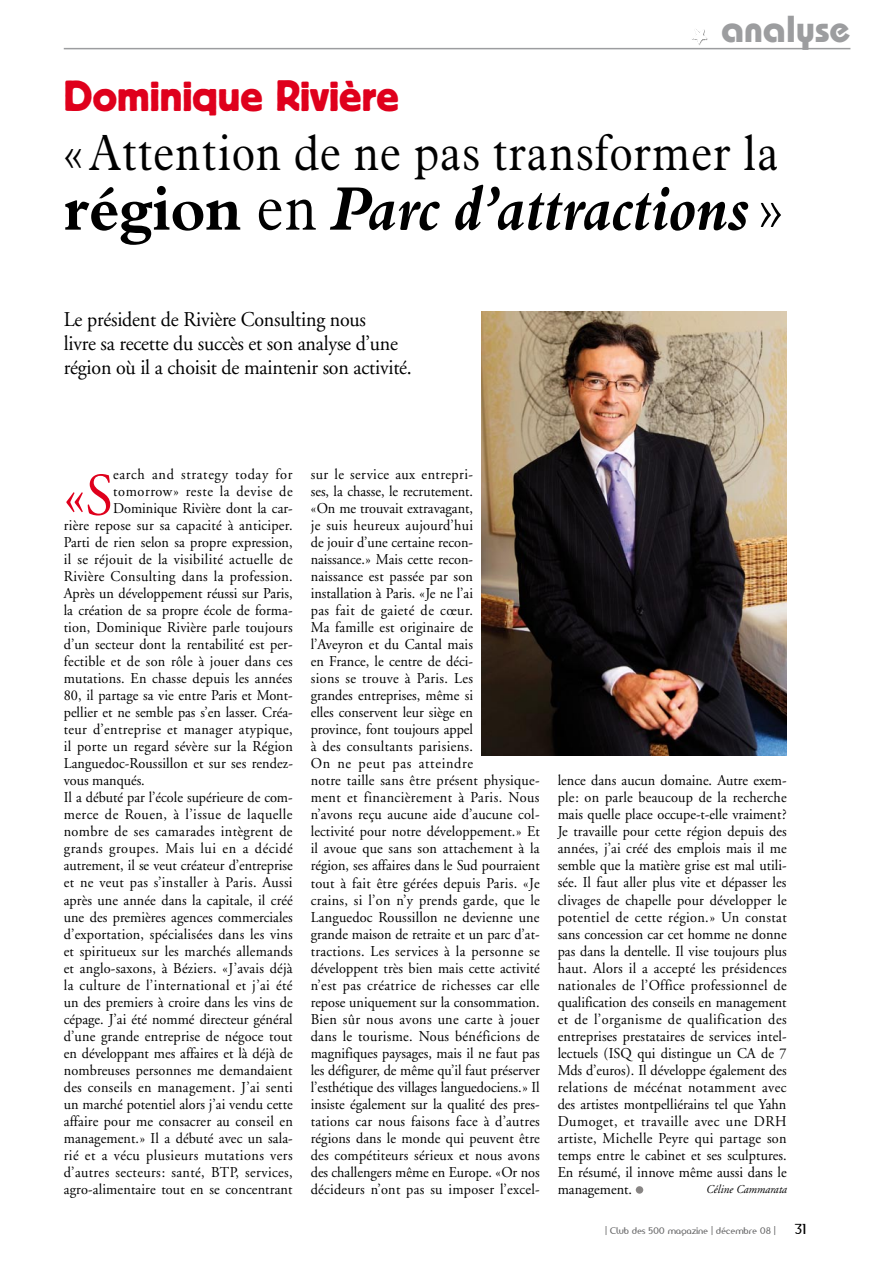
<style>
.page{position:relative;width:893px;height:1263px;background:#fff}
.page>*{position:absolute;margin:0;border:0;box-sizing:border-box;transform-origin:0 0}
.t1{font:63px "Aldine 401 BT Bold Italic A";color:#000;scale:.95 1}
.t2{font:60px "Adobe Garamond";color:#df001c;scale:.95 1}
.t3{font:300 49.5px "Aldine 721 BT";color:#000;scale:.95 1}
.t4{font:43.5px "Block BE";color:#df001c}
.t5{font:700 37.5px "Bauhaus";color:#9c9d9f}
.t6{font:21px/24px "Adobe Garamond";letter-spacing:-.01em;color:#000;scale:.95 1}
.t7{font:15px/17px "Adobe Garamond";letter-spacing:.01em;color:#000;scale:.95 1}
.t8{font:15px "Adobe Garamond";letter-spacing:.03em;color:#000;scale:.95 1}
.t9{font:15px "Adobe Garamond";letter-spacing:.04em;color:#000;scale:.95 1}
.t10{font:15px "Adobe Garamond";letter-spacing:.035em;color:#000;scale:.95 1}
.t11{font:15px "Adobe Garamond";letter-spacing:.045em;color:#000;scale:.95 1}
.t12{font:13.5px "Amerika Sans";color:#000}
.t13{font:italic 12px "Adobe Garamond";color:#000;scale:.95 1}
.t14{font:9px "Amerika Sans";color:#69696a;scale:.95 1}
.s1{font-family:"Aldine 401 BT Bold A"}
.s2{font-family:"Aldine 721 BT";font-weight:300}
</style>
<div class="page">
<hr style="left:64px;top:48px;width:786px;height:1px;background:#9c9d9f">
<div style="left:636px;top:1186px;width:7px;height:8px;background:#888584;border-radius:50%"></div>
<img style="left:482px;top:311px;width:305px;height:445px">
<svg style="left:692px;top:29px;width:16px;height:16px"></svg>
<h3 class="t4" style="left:64px;top:71px;width:337px">Dominique Rivière</h3>
<h3 class="t5" style="left:721px;top:6px;width:131px">analyse</h3>
<h3 class="t3" style="left:64px;top:122px;width:755px">« Attention de ne pas transformer la</h3>
<h1 class="t1" style="left:64px;top:169px;width:758px"><span class="s1">région</span> <span class="s2">en</span> Parc d’attractions <span class="s2">»</span></h1>
<h3 class="t6" style="left:64px;top:308px;width:368px">Le président de Rivière Consulting nous<br>livre sa recette du succès et son analyse d’une région où il a choisit de maintenir son activité.</h3>
<p class="t11" style="left:113px;top:466px;width:190px">earch and strategy today for</p>
<p class="t9" style="left:113px;top:483px;width:190px">tomorrow» reste la devise de</p>
<p class="t7" style="left:113px;top:500px;width:190px">Dominique Rivière dont la car-</p>
<p class="t7" style="left:64px;top:517px;width:242px">rière repose sur sa capacité à anticiper.</p>
<p class="t7" style="left:64px;top:534px;width:242px">Parti de rien selon sa propre expression,</p>
<p class="t7" style="left:64px;top:551px;width:242px">il se réjouit de la visibilité actuelle de</p>
<p class="t7" style="left:64px;top:568px;width:243px">Rivière Consulting dans la profession.</p>
<p class="t7" style="left:64px;top:585px;width:242px">Après un développement réussi sur Paris,</p>
<p class="t7" style="left:64px;top:602px;width:242px">la création de sa propre école de forma-</p>
<p class="t7" style="left:64px;top:619px;width:242px">tion, Dominique Rivière parle toujours</p>
<p class="t7" style="left:64px;top:636px;width:242px">d’un secteur dont la rentabilité est per-</p>
<p class="t7" style="left:64px;top:653px;width:243px">fectible et de son rôle à jouer dans ces</p>
<p class="t7" style="left:64px;top:670px;width:242px">mutations. En chasse depuis les années</p>
<p class="t7" style="left:64px;top:687px;width:242px">80, il partage sa vie entre Paris et Mont-</p>
<p class="t7" style="left:64px;top:704px;width:242px">pellier et ne semble pas s’en lasser. Créa-</p>
<p class="t7" style="left:64px;top:721px;width:243px">teur d’entreprise et manager atypique,</p>
<p class="t7" style="left:64px;top:738px;width:243px">il porte un regard sévère sur la Région</p>
<p class="t7" style="left:64px;top:755px;width:243px">Languedoc-Roussillon et sur ses rendez-</p>
<p class="t7" style="left:64px;top:772px;width:87px">vous manqués.</p>
<p class="t7" style="left:64px;top:790px;width:242px">Il a débuté par l’école supérieure de com-</p>
<p class="t10" style="left:64px;top:807px;width:242px">merce de Rouen, à l’issue de laquelle</p>
<p class="t7" style="left:64px;top:824px;width:242px">nombre de ses camarades intègrent de</p>
<p class="t9" style="left:64px;top:841px;width:243px">grands groupes. Mais lui en a décidé</p>
<p class="t7" style="left:64px;top:858px;width:243px">autrement, il se veut créateur d’entreprise</p>
<p class="t7" style="left:64px;top:875px;width:242px">et ne veut pas s’installer à Paris. Aussi</p>
<p class="t7" style="left:64px;top:892px;width:243px">après une année dans la capitale, il créé</p>
<p class="t7" style="left:64px;top:909px;width:243px">une des premières agences commerciales</p>
<p class="t7" style="left:64px;top:926px;width:242px">d’exportation, spécialisées dans les vins</p>
<p class="t7" style="left:64px;top:943px;width:243px">et spiritueux sur les marchés allemands</p>
<p class="t7" style="left:64px;top:960px;width:242px">et anglo-saxons, à Béziers. «J’avais déjà</p>
<p class="t8" style="left:64px;top:977px;width:242px">la culture de l’international et j’ai été</p>
<p class="t7" style="left:64px;top:994px;width:242px">un des premiers à croire dans les vins de</p>
<p class="t7" style="left:64px;top:1011px;width:243px">cépage. J’ai été nommé directeur général</p>
<p class="t7" style="left:64px;top:1028px;width:242px">d’une grande entreprise de négoce tout</p>
<p class="t7" style="left:64px;top:1045px;width:242px">en développant mes affaires et là déjà de</p>
<p class="t7" style="left:64px;top:1062px;width:242px">nombreuses personnes me demandaient</p>
<p class="t7" style="left:64px;top:1079px;width:243px">des conseils en management. J’ai senti</p>
<p class="t7" style="left:64px;top:1096px;width:242px">un marché potentiel alors j’ai vendu cette</p>
<p class="t7" style="left:64px;top:1113px;width:243px">affaire pour me consacrer au conseil en</p>
<p class="t7" style="left:64px;top:1130px;width:242px">management.» Il a débuté avec un sala-</p>
<p class="t8" style="left:64px;top:1147px;width:242px">rié et a vécu plusieurs mutations vers</p>
<p class="t8" style="left:64px;top:1164px;width:243px">d’autres secteurs: santé, BTP, services,</p>
<p class="t7" style="left:64px;top:1181px;width:242px">agro-alimentaire tout en se concentrant</p>
<h2 class="t2" style="left:64px;top:463px;width:54px">«S</h2>
<p class="t7" style="left:311px;top:466px;width:243px">sur le service aux entrepri-<br>ses, la chasse, le recrutement.<br>«On me trouvait extravagant,<br>je suis heureux aujourd’hui<br>de jouir d’une certaine recon-<br>naissance.» Mais cette recon-<br>naissance est passée par son<br>installation à Paris. «Je ne l’ai<br>pas fait de gaieté de cœur.<br>Ma famille est originaire de<br>l’Aveyron et du Cantal mais<br>en France, le centre de déci-<br>sions se trouve à Paris. Les<br>grandes entreprises, même si<br>elles conservent leur siège en<br>province, font toujours appel<br>à des consultants parisiens.<br>On ne peut pas atteindre<br>notre taille sans être présent physique&shy;ment et financièrement à Paris. Nous n’avons reçu aucune aide d’aucune col&shy;lectivité pour notre développement.» Et il avoue que sans son attachement à la région, ses affaires dans le Sud pourraient tout à fait être gérées depuis Paris. «Je crains, si l’on n’y prends garde, que le Languedoc Roussillon ne devienne une grande maison de retraite et un parc d’at&shy;tractions. Les services à la personne se développent très bien mais cette activité n’est pas créatrice de richesses car elle repose uniquement sur la consommation.<br>Bien sûr nous avons une carte à jouer dans le tourisme. Nous bénéficions de magnifiques paysages, mais il ne faut pas les défigurer, de même qu’il faut préserver l’esthétique des villages languedociens.» Il insiste également sur la qualité des pres&shy;tations car nous faisons face à d’autres régions dans le monde qui peuvent être des compétiteurs sérieux et nous avons des challengers même en Europe. «Or nos décideurs n’ont pas su imposer l’excel-</p>
<p class="t7" style="left:558px;top:772px;width:243px;text-align:justify">lence dans aucun domaine. Autre exem&shy;ple: on parle beaucoup de la recherche mais quelle place occupe-t-elle vraiment?<br>Je travaille pour cette région depuis des années, j’ai créé des emplois mais il me semble que la matière grise est mal utili&shy;sée. Il faut aller plus vite et dépasser les clivages de chapelle pour développer le potentiel de cette région.» Un constat sans concession car cet homme ne donne pas dans la dentelle. Il vise toujours plus haut. Alors il a accepté les présidences nationales de l’Office professionnel de qualification des conseils en management et de l’organisme de qualification des entreprises prestataires de services intel&shy;lectuels (ISQ qui distingue un CA de 7<br>Mds d’euros). Il développe également des relations de mécénat notamment avec des artistes montpelliérains tel que Yahn Dumoget, et travaille avec une DRH artiste, Michelle Peyre qui partage son temps entre le cabinet et ses sculptures.<br>En résumé, il innove même aussi dans le management.</p>
<p class="t13" style="left:706px;top:1183px;width:86px">Céline Cammarata</p>
<p class="t14" style="left:605px;top:1225px;width:181px">| Club des 500 magazine | décembre 08 |</p>
<p class="t12" style="left:795px;top:1220px;width:13px">31</p>
</div>
